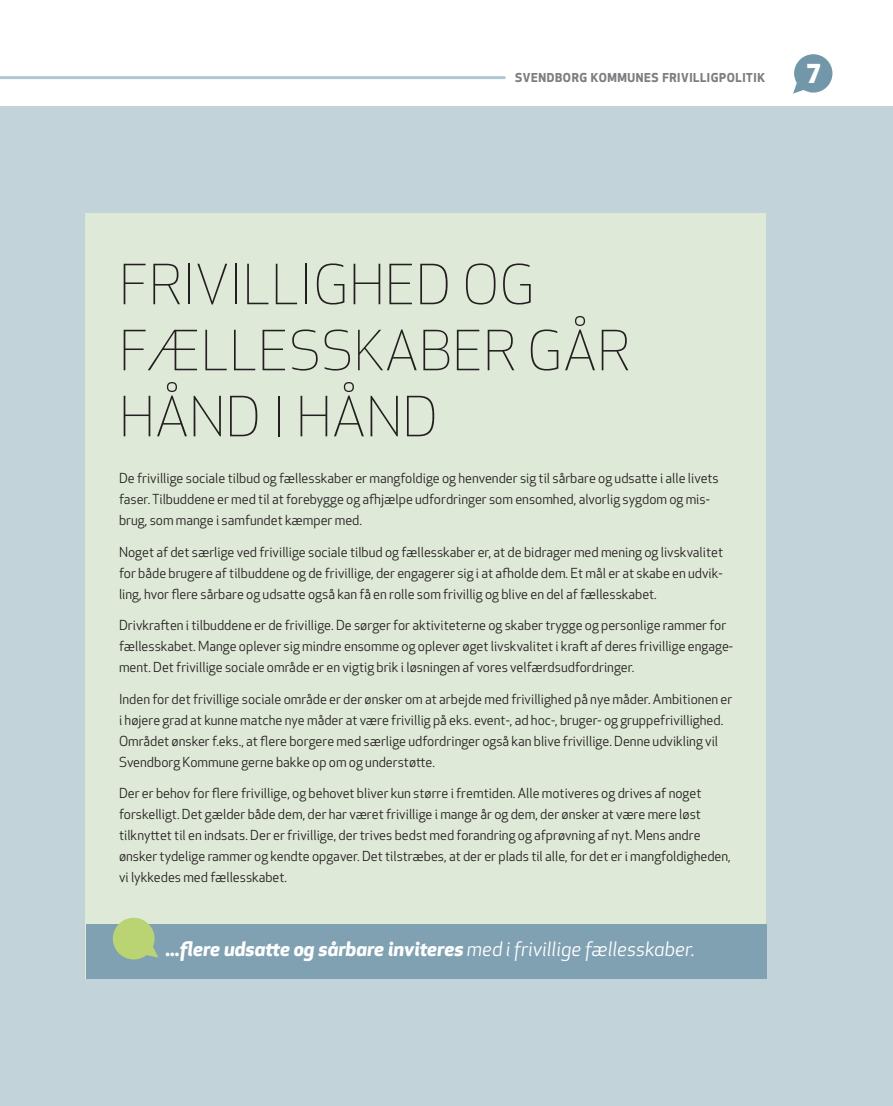
<style>
.page{position:relative;width:893px;height:1106px;background:#fff}
.page>*{position:absolute;margin:0;border:0;box-sizing:border-box;transform-origin:0 0}
.t1{font:300 54px "Apex Sans";color:#231f20}
.t2{font:800 25.5px "Apex New";color:#fff}
.t3{font:italic 700 19.5px "Apex New";color:#fff}
.t4{font:13.5px/21px "Apex New";color:#231f20}
.t5{font:700 12px "Apex New";letter-spacing:.05em;color:#7c7e81}
.s1{font-weight:400}
</style>
<div class="page">
<div style="left:0;top:106px;width:893px;height:1000px;background:#c3d3da"></div>
<div style="left:85px;top:213px;width:680px;height:765px;background:#dfe9d7"></div>
<svg style="left:793px;top:54px;width:39px;height:40px"></svg>
<hr style="left:0;top:76px;width:504px;height:3px;background:#b0c6d2">
<div style="left:86px;top:924px;width:680px;height:54px;background:#80a1b2"></div>
<svg style="left:113px;top:917px;width:45px;height:43px"></svg>
<p class="t5" style="left:515px;top:69px;width:251px">SVENDBORG KOMMUNES FRIVILLIGPOLITIK</p>
<p class="t2" style="left:807px;top:56px;width:15px">7</p>
<p class="t1" style="left:119px;top:250px;width:418px">FRIVILLIGHED OG</p>
<p class="t1" style="left:119px;top:316px;width:513px">FÆLLESSKABER GÅR</p>
<p class="t1" style="left:119px;top:382px;width:320px">HÅND I HÅND</p>
<p class="t4" style="left:119px;top:468px;width:601px">De frivillige sociale tilbud og fællesskaber er mangfoldige og henvender sig til sårbare og udsatte i alle livets faser. Tilbuddene er med til at forebygge og afhjælpe udfordringer som ensomhed, alvorlig sygdom og mis&shy;brug, som mange i samfundet kæmper med.</p>
<p class="t4" style="left:119px;top:541px;width:605px;text-align:justify">Noget af det særlige ved frivillige sociale tilbud og fællesskaber er, at de bidrager med mening og livskvalitet for både brugere af tilbuddene og de frivillige, der engagerer sig i at afholde dem. Et mål er at skabe en udvik&shy;ling, hvor flere sårbare og udsatte også kan få en rolle som frivillig og blive en del af fællesskabet.</p>
<p class="t4" style="left:119px;top:615px;width:615px">Drivkraften i tilbuddene er de frivillige. De sørger for aktiviteterne og skaber trygge og personlige rammer for fællesskabet. Mange oplever sig mindre ensomme og oplever øget livskvalitet i kraft af deres frivillige engage&shy;ment. Det frivillige sociale område er en vigtig brik i løsningen af vores velfærdsudfordringer.</p>
<p class="t4" style="left:119px;top:688px;width:615px">Inden for det frivillige sociale område er der ønsker om at arbejde med frivillighed på nye måder. Ambitionen er</p>
<p class="t4" style="left:119px;top:709px;width:606px">i højere grad at kunne matche nye måder at være frivillig på eks. event-, ad hoc-, bruger- og gruppefrivillighed.</p>
<p class="t4" style="left:119px;top:730px;width:601px">Området ønsker f.eks., at flere borgere med særlige udfordringer også kan blive frivillige. Denne udvikling vil<br>Svendborg Kommune gerne bakke op om og understøtte.</p>
<p class="t4" style="left:119px;top:783px;width:613px">Der er behov for flere frivillige, og behovet bliver kun større i fremtiden. Alle motiveres og drives af noget forskelligt. Det gælder både dem, der har været frivillige i mange år og dem, der ønsker at være mere løst tilknyttet til en indsats. Der er frivillige, der trives bedst med forandring og afprøvning af nyt. Mens andre ønsker tydelige rammer og kendte opgaver. Det tilstræbes, at der er plads til alle, for det er i mangfoldigheden, vi lykkedes med fællesskabet.</p>
<p class="t3" style="left:166px;top:934px;width:530px">...flere udsatte og sårbare inviteres <span class="s1">med i frivillige fællesskaber.</span></p>
</div>
